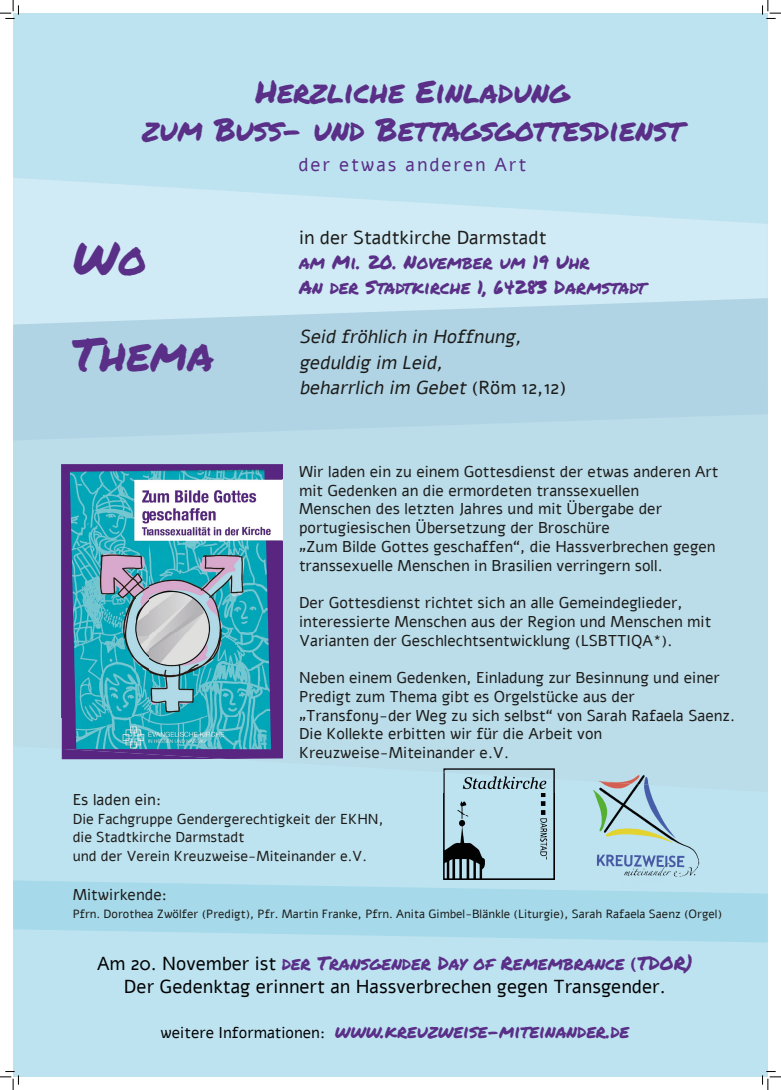
<style>
.page{position:relative;width:781px;height:1090px;background:#fff}
.page>*{position:absolute;margin:0;border:0;box-sizing:border-box;transform-origin:0 0}
.t1{font:45.62px "Permanent Marker";color:#5a2f87}
.t2{font:31.25px/37.5px "Permanent Marker";color:#5a2f87;text-align:center}
.t3{font:18.75px "Permanent Marker";color:#5a2f88}
.t4{font:italic 18.75px/25px "Alef";color:#1d1d1b}
.t5{font:18.75px/25px "Permanent Marker";color:#5a2f87}
.t6{font:18.75px "Alef";color:#020304}
.t7{font:18.75px "Alef";color:#1d1d1b}
.t8{font:18.75px "Alef";letter-spacing:.1em;color:#5a2f87}
.t9{font:15.62px/18.8px "Alef";color:#1d1d1b}
.t10{font:14.38px/18.8px "Alef";color:#1d1d1b}
.t11{font:11.88px "Alef";color:#1d1d1b}
.s1{font-style:normal}
.s2{font-family:"Alef";color:#020304}
.s3{font-family:"Alef";font-weight:700}
.s4{font-family:"Alef";font-size:15.62px;color:#020304}
</style>
<div class="page">
<div style="left:13px;top:13px;width:755px;height:1063px;background:#bee3f0"></div>
<svg style="left:13px;top:880px;width:755px;height:62px;fill:#a6daea"></svg>
<svg style="left:13px;top:178px;width:755px;height:120px;fill:#d0ebf5"></svg>
<svg style="left:13px;top:298px;width:755px;height:142px;fill:#b1d4e5"></svg>
<img style="left:62px;top:464px;width:220px;height:295px">
<img style="left:583px;top:788px;width:126px;height:102px">
<img style="left:583px;top:890px;width:126px;height:6px">
<img style="left:598px;top:774px;width:52px;height:14px">
<img style="left:443px;top:779px;width:67px;height:100px">
<img style="left:510px;top:779px;width:45px;height:100px">
<img style="left:443px;top:768px;width:112px;height:11px">
<svg style="left:0;top:0;width:19px;height:19px"></svg>
<svg style="left:0;top:1071px;width:19px;height:18px"></svg>
<svg style="left:762px;top:0;width:19px;height:19px"></svg>
<svg style="left:762px;top:1071px;width:19px;height:18px"></svg>
<h2 class="t2" style="left:142px;top:72px;width:542px">Herzliche Einladung<br>zum Buß- und Bettagsgottesdienst</h2>
<p class="t8" style="left:298px;top:152px;width:229px">der etwas anderen Art</p>
<h1 class="t1" style="left:73px;top:224px;width:76px">Wo</h1>
<h1 class="t1" style="left:72px;top:320px;width:143px">Thema</h1>
<p class="t7" style="left:299px;top:225px;width:249px">in der Stadtkirche Darmstadt</p>
<p class="t5" style="left:299px;top:249px;width:348px">am Mi. 20. November um 19 Uhr<br>An der Stadtkirche 1, 64283 Darmstadt</p>
<p class="t4" style="left:299px;top:324px;width:269px">Seid fröhlich in Hoffnung, geduldig im Leid,<br>beharrlich im Gebet<span class="s1">( R ö m 1 2 , 1 2 )</span></p>
<p class="t9" style="left:299px;top:462px;width:421px">Wir laden ein zu einem Gottesdienst der etwas anderen Art mit Gedenken an die ermordeten transsexuellen<br>Menschen des letzten Jahres und mit Übergabe der portugiesischen Übersetzung der Broschüre<br>„Zum Bilde Gottes geschaffen“, die Hassverbrechen gegen transsexuelle Menschen in Brasilien verringern soll.</p>
<p class="t9" style="left:299px;top:593px;width:414px">Der Gottesdienst richtet sich an alle Gemeindeglieder, interessierte Menschen aus der Region und Menschen mit<br>Varianten der Geschlechtsentwicklung (LSBTTIQA*).</p>
<p class="t9" style="left:299px;top:668px;width:437px">Neben einem Gedenken, Einladung zur Besinnung und einer Predigt zum Thema gibt es Orgelstücke aus der „Transfony-der Weg zu sich selbst“ von Sarah Rafaela Saenz.<br>Die Kollekte erbitten wir für die Arbeit von Kreuzweise-Miteinander e.V.</p>
<p class="t9" style="left:73px;top:790px;width:90px">Es laden ein:</p>
<p class="t10" style="left:73px;top:809px;width:312px">Die Fachgruppe Gendergerechtigkeit der EKHN, die Stadtkirche Darmstadt<br>und der Verein Kreuzweise-Miteinander e.V.</p>
<p class="t9" style="left:73px;top:884px;width:96px">Mitwirkende:</p>
<p class="t11" style="left:73px;top:906px;width:651px">Pfrn. Dorothea Zwölfer (Predigt), Pfr. Martin Franke, Pfrn. Anita Gimbel-Blänkle (Liturgie), Sarah Rafaela Saenz (Orgel)</p>
<p class="t3" style="left:97px;top:949px;width:597px"><span class="s2">Am 20. November ist</span> der Transgender Day of Remembrance <span class="s3">(</span>TDOR)</p>
<p class="t6" style="left:124px;top:973px;width:543px">Der Gedenktag erinnert an Hassverbrechen gegen Transgender.</p>
<p class="t3" style="left:161px;top:1016px;width:470px"><span class="s4">weitere Informationen:</span> www.kreuzweise-miteinander.de</p>
</div>
